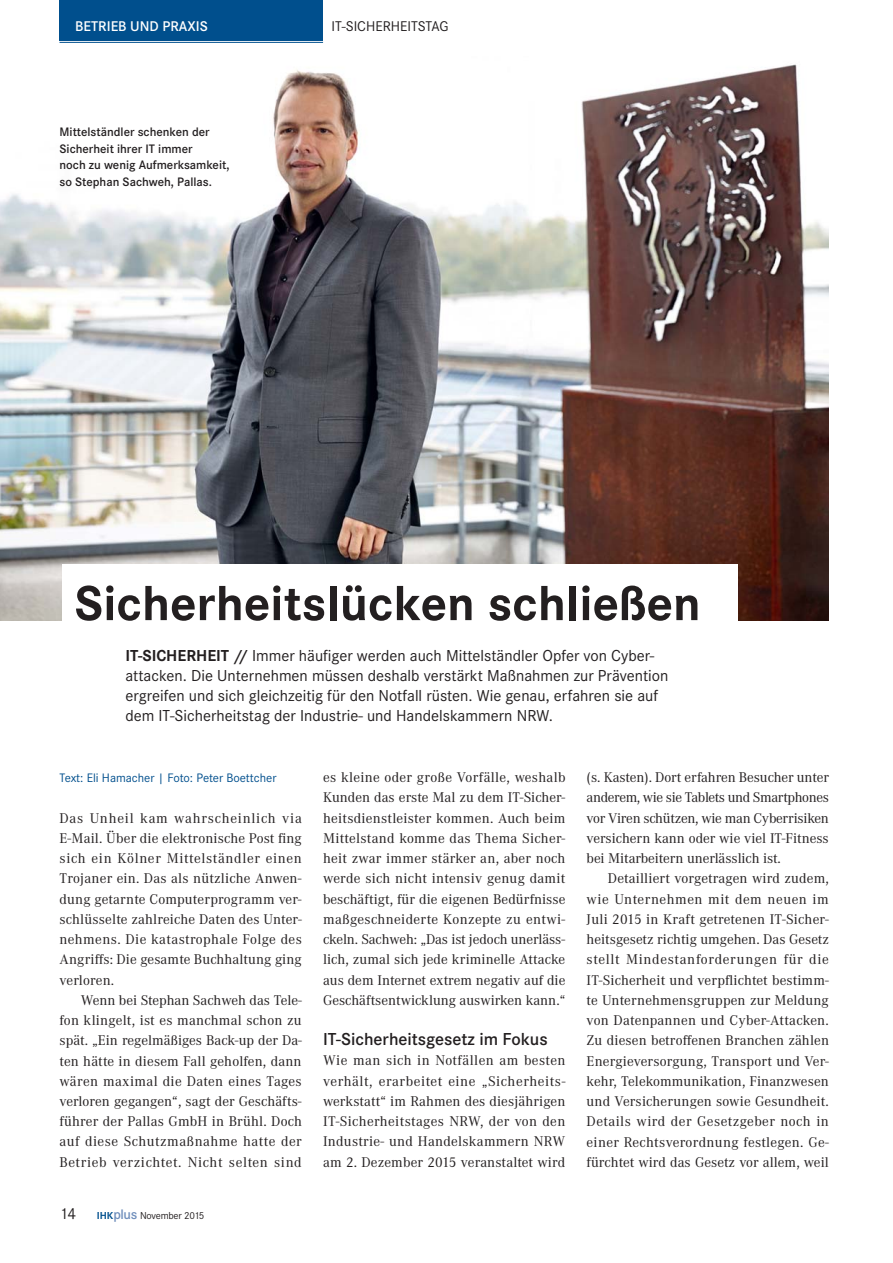
<style>
.page{position:relative;width:893px;height:1263px;background:#fff}
.page>*{position:absolute;margin:0;border:0;box-sizing:border-box;transform-origin:0 0}
.t1{font:700 51px "Corporate SOT";color:#231f20}
.t2{font:600 18px "Corporate SOT";color:#231f20}
.t3{font:16.5px/20.2px "Corporate SOT";color:#231f20}
.t4{font:14.55px/20.2px "Corporate ATOT";letter-spacing:.005em;color:#231f20;text-align:justify}
.t5{font:14.55px "Corporate SOT";color:#231f20}
.t6{font:600 14.55px "Corporate SOT";color:#fff}
.t7{font:600 12.75px/16.5px "Corporate SOT";color:#231f20}
.t8{font:12.75px "Corporate SOT";color:#004f8d}
.t9{font:10.5px "Corporate SOT";letter-spacing:-.02em;color:#231f20}
.s1{font-weight:700}
.s2{font-size:16.5px}
.s3{font-weight:700;color:#004f8d}
.s4{font-weight:600;font-size:14.25px;color:#708fbc}
</style>
<div class="page">
<img style="left:0;top:64px;width:829px;height:556px">
<div style="left:60px;top:0;width:263px;height:41px;background:#004f8d"></div>
<hr style="left:60px;top:42px;width:263px;height:1px;background:#004f8d">
<div style="left:62px;top:565px;width:676px;height:180px;background:#fff"></div>
<p class="t6" style="left:75px;top:21px;width:134px">BETRIEB UND PRAXIS</p>
<p class="t5" style="left:332px;top:20px;width:119px">IT-SICHERHEITSTAG</p>
<p class="t7" style="left:60px;top:125px;width:171px">Mittelständler schenken der<br>Sicherheit ihrer IT immer<br>noch zu wenig Aufmerksamkeit, so Stephan Sachweh, Pallas.</p>
<h1 class="t1" style="left:74px;top:583px;width:628px">Sicherheitslücken schließen</h1>
<p class="t3" style="left:125px;top:646px;width:545px"><span class="s1">IT-SICHERHEIT //</span> Immer häufiger werden auch Mittelständler Opfer von Cyber&shy;attacken. Die Unternehmen müssen deshalb verstärkt Maßnahmen zur Prävention ergreifen und sich gleichzeitig für den Notfall rüsten. Wie genau, erfahren sie auf dem IT-Sicherheitstag der Industrie- und Handelskammern NRW.</p>
<p class="t8" style="left:60px;top:773px;width:219px">Text: Eli Hamacher | Foto: Peter Boettcher</p>
<p class="t4" style="left:60px;top:809px;width:244px">Das Unheil kam wahrscheinlich via E-Mail. Über die elektronische Post fing sich ein Kölner Mittelständler einen Trojaner ein. Das als nützliche Anwen&shy;dung getarnte Computerprogramm ver&shy;schlüsselte zahlreiche Daten des Unter&shy;nehmens. Die katastrophale Folge des Angriffs: Die gesamte Buchhaltung ging verloren.</p>
<p class="t4" style="left:60px;top:991px;width:244px;text-indent:21px">Wenn bei Stephan Sachweh das Te le - fon klingelt, ist es manchmal schon zu spät. „Ein regelmäßiges Back-up der Da&shy;ten hätte in diesem Fall geholfen, dann wären maximal die Daten eines Tages verloren gegangen“, sagt der Geschäfts&shy;führer der Pallas GmbH in Brühl. Doch auf diese Schutzmaßnahme hatte der Betrieb verzichtet. Nicht selten sind</p>
<p class="t9" style="left:60px;top:1212px;width:147px"><span class="s2">14</span> <span class="s3">IHK</span><span class="s4">plus</span> November 2015</p>
<p class="t4" style="left:323px;top:768px;width:244px">es kleine oder große Vorfälle, weshalb Kunden das erste Mal zu dem IT-Sicher&shy;heitsdienstleister kommen. Auch beim Mittelstand komme das Thema Sicher&shy;heit zwar immer stärker an, aber noch werde sich nicht intensiv genug damit beschäftigt, für die eigenen Bedürfnisse maßgeschneiderte Konzepte zu entwi&shy;ckeln. Sachweh: „Das ist jedoch unerläss&shy;lich, zumal sich jede kriminelle Attacke aus dem Internet extrem negativ auf die Geschäftsentwicklung auswirken kann.“</p>
<p class="t2" style="left:323px;top:1033px;width:226px">IT-Sicherheitsgesetz im Fokus</p>
<p class="t4" style="left:323px;top:1052px;width:244px">Wie man sich in Notfällen am besten verhält, erarbeitet eine „Sicherheits&shy;werkstatt“ im Rahmen des diesjährigen IT-Sicherheitstages NRW, der von den Industrie- und Handelskammern NRW am 2. Dezember 2015 veranstaltet wird</p>
<p class="t4" style="left:587px;top:768px;width:244px">(s. Kasten). Dort erfahren Besucher unter anderem, wie sie Tablets und Smartphones vor Viren schützen, wie man Cyberrisiken versichern kann oder wie viel IT-Fitness bei Mitarbeitern unerlässlich ist.</p>
<p class="t4" style="left:587px;top:870px;width:244px;text-indent:21px">Detailliert vorgetragen wird zudem, wie Unternehmen mit dem neuen im Juli 2015 in Kraft getretenen IT-Sicher&shy;heitsgesetz richtig umgehen. Das Gesetz stellt Mindestanforderungen für die IT-Sicherheit und verpflichtet bestimm&shy;te Unternehmensgruppen zur Meldung von Datenpannen und Cyber-Attacken.<br>Zu diesen betroffenen Branchen zählen Energieversorgung, Transport und Ver&shy;kehr, Telekommunikation, Finanzwesen und Versicherungen sowie Gesundheit.<br>Details wird der Gesetzgeber noch in einer Rechtsverordnung festlegen. Ge&shy;fürchtet wird das Gesetz vor allem, weil</p>
</div>
